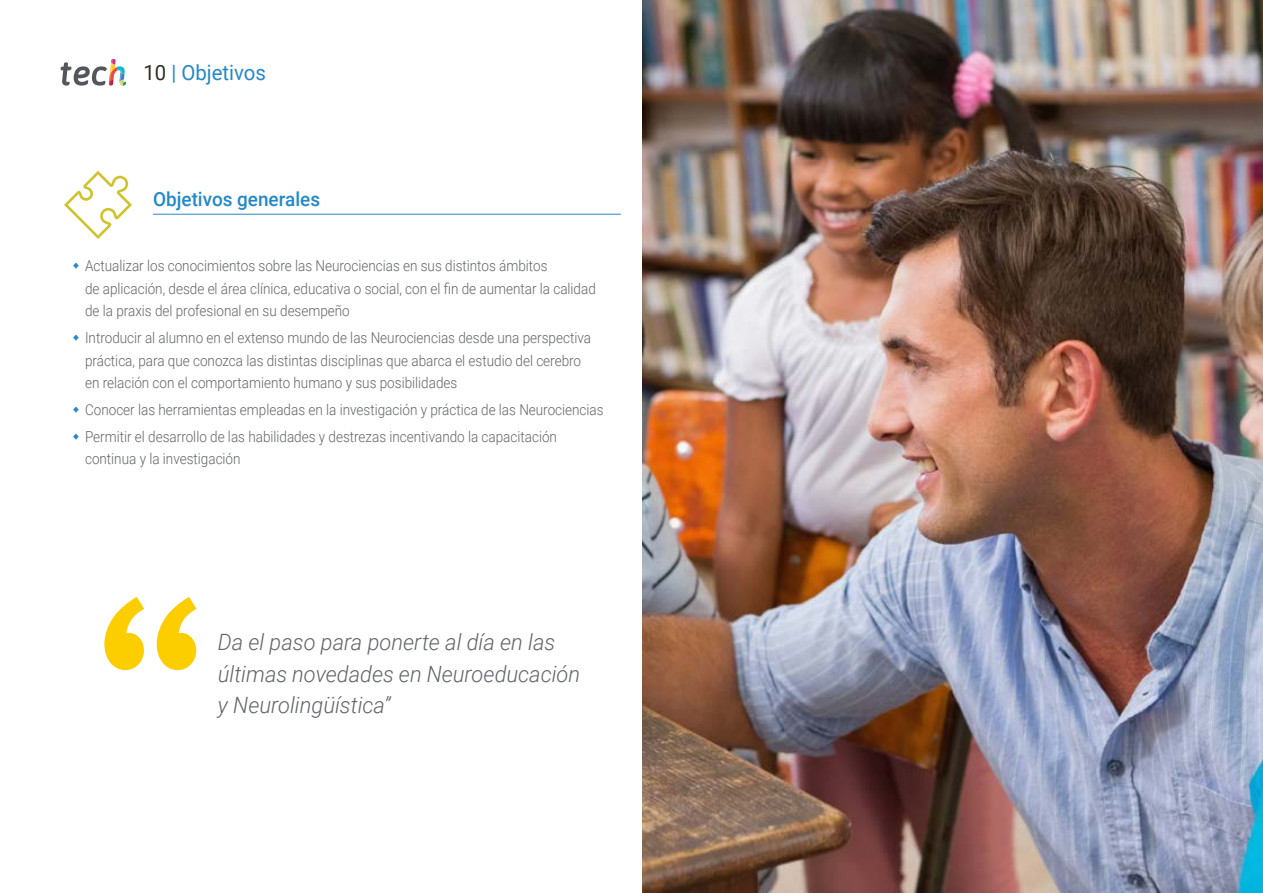
<style>
.page{position:relative;width:1263px;height:893px;background:#fff}
.page>*{position:absolute;margin:0;border:0;box-sizing:border-box;transform-origin:0 0}
.t1{font:italic 300 22.5px/31.5px "Roboto";color:#61646a}
.t2{font:21px "Roboto";color:#2488c9}
.t3{font:500 19.5px "Roboto";color:#2488c9}
.t4{font:300 15px/22.5px "Roboto";color:#61646a;scale:.9 1}
.s1{color:#312e20}
</style>
<div class="page">
<hr style="left:153px;top:214px;width:468px;height:1px;background:#2488c9">
<svg style="left:64px;top:171px;width:68px;height:68px"></svg>
<img style="left:642px;top:0;width:621px;height:893px">
<svg style="left:104px;top:597px;width:93px;height:73px"></svg>
<svg style="left:61px;top:59px;width:65px;height:27px"></svg>
<h2 class="t2" style="left:144px;top:57px;width:124px"><span class="s1">10</span> | Objetivos</h2>
<h3 class="t3" style="left:153px;top:185px;width:169px">Objetivos generales</h3>
<p class="t4" style="left:85px;top:254px;width:569px">Actualizar los conocimientos sobre las Neurociencias en sus distintos ámbitos<br>de aplicación, desde el área clínica, educativa o social, con el fin de aumentar la calidad de la praxis del profesional en su desempeño</p>
<p class="t4" style="left:85px;top:326px;width:564px">Introducir al alumno en el extenso mundo de las Neurociencias desde una perspectiva práctica, para que conozca las distintas disciplinas que abarca el estudio del cerebro en relación con el comportamiento humano y sus posibilidades</p>
<p class="t4" style="left:85px;top:396px;width:578px;line-height:26.7px">Conocer las herramientas empleadas en la investigación y práctica de las Neurociencias<br>Permitir el desarrollo de las habilidades y destrezas incentivando la capacitación</p>
<p class="t4" style="left:85px;top:447px;width:174px">continua y la investigación</p>
<h1 class="t1" style="left:218px;top:626px;width:364px">Da el paso para ponerte al día en las últimas novedades en Neuroeducación y Neurolingüística”</h1>
</div>
